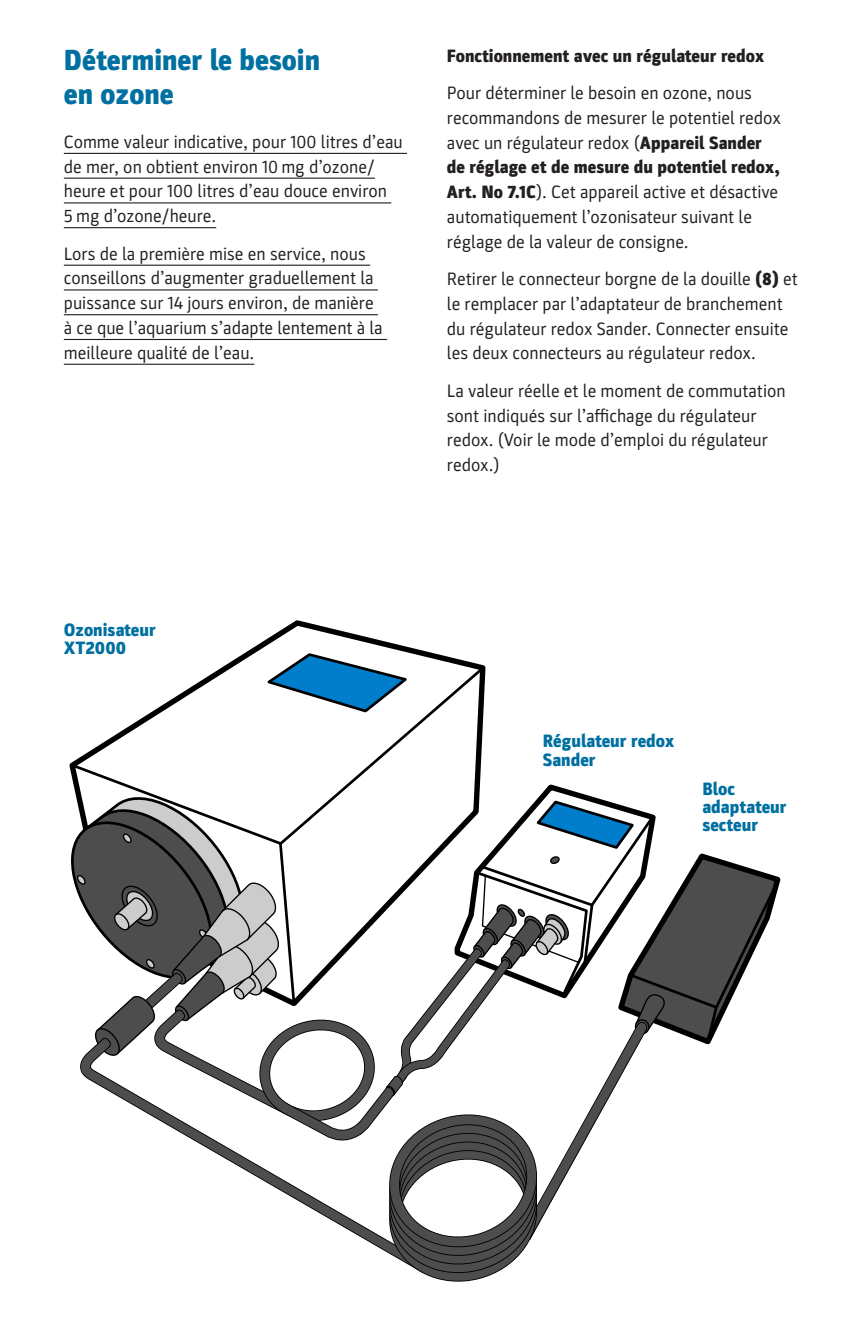
<style>
.page{position:relative;width:862px;height:1340px;background:#fff}
.page>*{position:absolute;margin:0;border:0;box-sizing:border-box;transform-origin:0 0}
.t1{font:900 29.25px/33.8px "Parka";color:#0070a1}
.t2{font:18px/24.8px "Parka";color:#231f20}
.t3{font:900 18px/18px "Parka";color:#0070a1}
.t4{font:900 18px "Parka";color:#231f20}
.s1{font-weight:900}
</style>
<div class="page">
<hr style="left:64px;top:153px;width:343px;height:1px;background:#231f20">
<hr style="left:64px;top:178px;width:311px;height:1px;background:#231f20">
<hr style="left:64px;top:202px;width:327px;height:1px;background:#231f20">
<hr style="left:64px;top:227px;width:152px;height:1px;background:#231f20">
<hr style="left:64px;top:265px;width:306px;height:1px;background:#231f20">
<hr style="left:64px;top:289px;width:313px;height:1px;background:#231f20">
<hr style="left:64px;top:314px;width:313px;height:1px;background:#231f20">
<hr style="left:64px;top:339px;width:323px;height:1px;background:#231f20">
<hr style="left:64px;top:364px;width:190px;height:1px;background:#231f20">
<svg style="left:248px;top:620px;width:176px;height:31px"></svg>
<svg style="left:69px;top:651px;width:712px;height:631px"></svg>
<h1 class="t1" style="left:64px;top:43px;width:258px">Déterminer le besoin en ozone</h1>
<p class="t2" style="left:64px;top:129px;width:340px">Comme valeur indicative, pour 100 litres d’eau de mer, on obtient environ 10 mg d’ozone/ heure et pour 100 litres d’eau douce environ<br>5 mg d’ozone/heure.</p>
<p class="t2" style="left:64px;top:241px;width:320px">Lors de la première mise en service, nous conseillons d’augmenter graduellement la puissance sur 14 jours environ, de manière à ce que l’aquarium s’adapte lentement à la meilleure qualité de l’eau.</p>
<h2 class="t4" style="left:446px;top:45px;width:319px">Fonctionnement avec un régulateur redox</h2>
<p class="t2" style="left:446px;top:81px;width:335px">Pour déterminer le besoin en ozone, nous recommandons de mesurer le potentiel redox avec un régulateur redox (<span class="s1">Appareil Sander de réglage et de mesure du potentiel redox, Art. No 7.1C</span>). Cet appareil active et désactive automatiquement l’ozonisateur suivant le réglage de la valeur de consigne.</p>
<p class="t2" style="left:446px;top:267px;width:352px">Retirer le connecteur borgne de la douille <span class="s1">(8)</span> et le remplacer par l’adaptateur de branchement du régulateur redox Sander. Connecter ensuite les deux connecteurs au régulateur redox.</p>
<p class="t2" style="left:446px;top:378px;width:340px">La valeur réelle et le moment de commutation sont indiqués sur l’affichage du régulateur redox. (Voir le mode d’emploi du régulateur redox.)</p>
<h2 class="t3" style="left:64px;top:620px;width:93px">Ozonisateur<br>XT2000</h2>
<h2 class="t3" style="left:542px;top:732px;width:133px">Régulateur redox<br>Sander</h2>
<h2 class="t3" style="left:702px;top:780px;width:86px">Bloc adaptateur secteur</h2>
</div>
